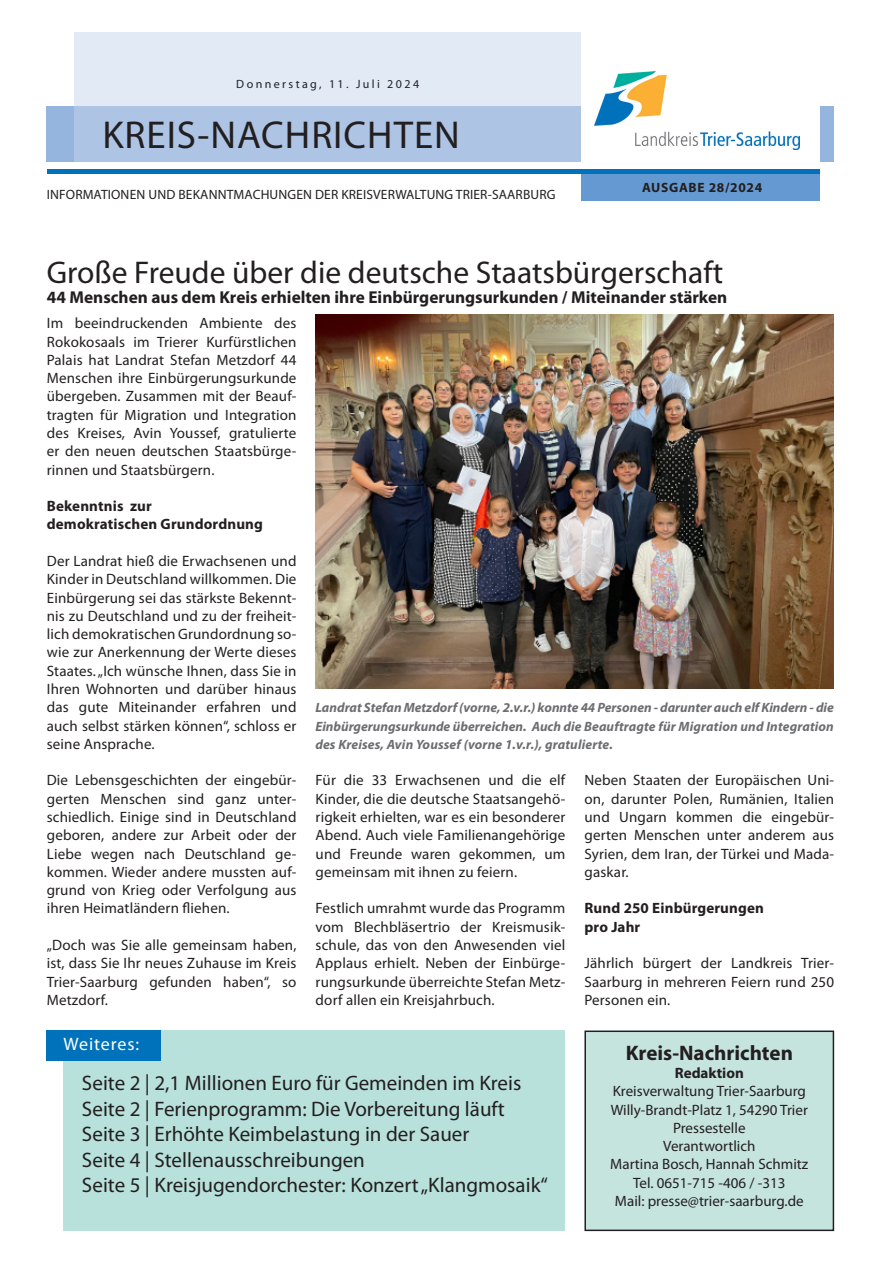
<style>
.page{position:relative;width:881px;height:1263px;background:#fff}
.page>*{position:absolute;margin:0;border:0;box-sizing:border-box;transform-origin:0 0}
.t1{font:39px "Myriad Pro";letter-spacing:.025em;color:#231f20}
.Headline{font:31.5px "Myriad Pro";color:#231f20}
.Inhaltsverzeichnis{font:21px "Myriad Pro";color:#231f20}
.Fließtext_Bold_zentr{font:700 21px "Myriad Pro";color:#231f20}
.t2{font:18px "Myriad Pro";letter-spacing:.05em;color:#fff}
.Subline{font:700 17.25px "Myriad Pro";color:#231f20}
.Fließtext{font:15px/18.3px "Myriad Pro";letter-spacing:.01em;color:#231f20;text-align:justify}
.Fließtext_Bold_zentr-2{font:15px "Myriad Pro";color:#231f20}
.Fließtext-2{font:700 15px "Myriad Pro";letter-spacing:.01em;color:#231f20}
.Fließtext_Bold_zentr-3{font:700 15px "Myriad Pro";color:#231f20}
.Bilduntertitel{font:italic 700 13.5px/18.3px "Myriad Pro";letter-spacing:.01em;color:#6c6d70;text-align:justify}
.t3{font:13.5px "Myriad Pro";letter-spacing:.01em;color:#231f20}
.t4{font:700 13.5px "Myriad Pro";letter-spacing:.05em;color:#231f20}
.t5{font:12px "Myriad Pro";letter-spacing:.2em;color:#231f20}
</style>
<div class="page">
<div style="left:47px;top:106px;width:786px;height:56px;background:#95b5de"></div>
<svg style="left:74px;top:32px;width:506px;height:130px;background:#cbd9ee"></svg>
<div style="left:580px;top:0;width:239px;height:193px;background:#fff"></div>
<div style="left:580px;top:172px;width:239px;height:28px;background:#6599d1"></div>
<hr style="left:47px;top:169px;width:772px;height:4px;background:#0072bc">
<img style="left:594px;top:71px;width:205px;height:79px">
<div style="left:63px;top:1030px;width:502px;height:201px;background:#b8e1dc"></div>
<div style="left:46px;top:1030px;width:115px;height:30px;background:#0072bc"></div>
<div style="left:585px;top:1031px;width:248px;height:199px;background:#c6e4de"></div>
<div style="left:584px;top:1030px;width:249px;height:201px;border:2px solid #231f20"></div>
<img style="left:315px;top:315px;width:518px;height:373px">
<p class="t5" style="left:236px;top:77px;width:184px">Donnerstag, 11. Juli 2024</p>
<h1 class="t1" style="left:102px;top:111px;width:359px">KREIS-NACHRICHTEN</h1>
<p class="t3" style="left:47px;top:186px;width:510px">INFORMATIONEN UND BEKANNTMACHUNGEN DER KREISVERWALTUNG TRIER-SAARBURG</p>
<p class="t4" style="left:642px;top:179px;width:121px">AUSGABE 28/2024</p>
<p class="Headline" style="left:47px;top:253px;width:677px">Große Freude über die deutsche Staatsbürgerschaft</p>
<p class="Subline" style="left:47px;top:286px;width:681px">44 Menschen aus dem Kreis erhielten ihre Einbürgerungsurkunden / Miteinander stärken</p>
<p class="Fließtext" style="left:47px;top:314px;width:251px">Im beeindruckenden Ambiente des Rokokosaals im Trierer Kurfürstlichen Palais hat Landrat Stefan Metzdorf 44<br>Menschen ihre Einbürgerungsurkunde übergeben. Zusammen mit der Beauf&shy;tragten für Migration und Integration des Kreises, Avin Youssef, gratulierte er den neuen deutschen Staatsbürge&shy;rinnen und Staatsbürgern.</p>
<p class="Fließtext-2" style="left:47px;top:496px;width:106px">Bekenntnis zur</p>
<p class="Fließtext-2" style="left:47px;top:515px;width:218px">demokratischen Grundordnung</p>
<p class="Fließtext" style="left:47px;top:552px;width:251px">Der Landrat hieß die Erwachsenen und Kinder in Deutschland willkommen. Die Einbürgerung sei das stärkste Bekennt&shy;nis zu Deutschland und zu der freiheit&shy;lich demokratischen Grundordnung so&shy;wie zur Anerkennung der Werte dieses Staates. „Ich wünsche Ihnen, dass Sie in Ihren Wohnorten und darüber hinaus das gute Miteinander erfahren und auch selbst stärken können“, schloss er seine Ansprache.</p>
<p class="Fließtext" style="left:47px;top:771px;width:251px">Die Lebensgeschichten der eingebür&shy;gerten Menschen sind ganz unter&shy;schiedlich. Einige sind in Deutschland geboren, andere zur Arbeit oder der Liebe wegen nach Deutschland ge&shy;kommen. Wieder andere mussten auf&shy;grund von Krieg oder Verfolgung aus ihren Heimatländern fliehen.</p>
<p class="Fließtext" style="left:47px;top:935px;width:251px">„Doch was Sie alle gemeinsam haben, ist, dass Sie Ihr neues Zuhause im Kreis Trier-Saarburg gefunden haben“, so Metzdorf.</p>
<p class="Bilduntertitel" style="left:315px;top:698px;width:520px">Landrat Stefan Metzdorf (vorne, 2.v.r.) konnte 44 Personen - darunter auch elf Kindern - die Einbürgerungsurkunde überreichen. Auch die Beauftragte für Migration und Integration des Kreises, Avin Youssef (vorne 1.v.r.), gratulierte.</p>
<p class="Fließtext" style="left:584px;top:771px;width:251px">Neben Staaten der Europäischen Uni&shy;on, darunter Polen, Rumänien, Italien und Ungarn kommen die eingebür&shy;gerten Menschen unter anderem aus Syrien, dem Iran, der Türkei und Mada&shy;gaskar.</p>
<p class="Fließtext-2" style="left:584px;top:898px;width:181px">Rund 250 Einbürgerungen</p>
<p class="Fließtext-2" style="left:584px;top:917px;width:57px">pro Jahr</p>
<p class="Fließtext" style="left:584px;top:954px;width:251px">Jährlich bürgert der Landkreis Trier-Saarburg in mehreren Feiern rund 250<br>Personen ein.</p>
<p class="Fließtext" style="left:315px;top:771px;width:251px">Für die 33 Erwachsenen und die elf Kinder, die die deutsche Staatsangehö&shy;rigkeit erhielten, war es ein besonderer Abend. Auch viele Familienangehörige und Freunde waren gekommen, um gemeinsam mit ihnen zu feiern.</p>
<p class="Fließtext" style="left:315px;top:899px;width:251px">Festlich umrahmt wurde das Programm vom Blechbläsertrio der Kreismusik&shy;schule, das von den Anwesenden viel Applaus erhielt. Neben der Einbürge&shy;rungsurkunde überreichte Stefan Metz&shy;dorf allen ein Kreisjahrbuch.</p>
<p class="t2" style="left:63px;top:1033px;width:77px">Weiteres:</p>
<p class="Inhaltsverzeichnis" style="left:82px;top:1070px;width:440px">Seite 2 | 2,1 Millionen Euro für Gemeinden im Kreis</p>
<p class="Inhaltsverzeichnis" style="left:82px;top:1096px;width:424px">Seite 2 | Ferienprogramm: Die Vorbereitung läuft</p>
<p class="Inhaltsverzeichnis" style="left:82px;top:1121px;width:389px">Seite 3 | Erhöhte Keimbelastung in der Sauer</p>
<p class="Inhaltsverzeichnis" style="left:82px;top:1147px;width:284px">Seite 4 | Stellenausschreibungen</p>
<p class="Inhaltsverzeichnis" style="left:82px;top:1172px;width:467px">Seite 5 | Kreisjugendorchester: Konzert „Klangmosaik“</p>
<p class="Fließtext_Bold_zentr" style="left:625px;top:1039px;width:169px">Kreis-Nachrichten</p>
<p class="Fließtext_Bold_zentr-3" style="left:674px;top:1063px;width:70px">Redaktion</p>
<p class="Fließtext_Bold_zentr-2" style="left:612px;top:1082px;width:195px">Kreisverwaltung Trier-Saarburg</p>
<p class="Fließtext_Bold_zentr-2" style="left:610px;top:1100px;width:198px">Willy-Brandt-Platz 1, 54290 Trier</p>
<p class="Fließtext_Bold_zentr-2" style="left:672px;top:1118px;width:74px">Pressestelle</p>
<p class="Fließtext_Bold_zentr-2" style="left:663px;top:1137px;width:94px">Verantwortlich</p>
<p class="Fließtext_Bold_zentr-2" style="left:610px;top:1155px;width:199px">Martina Bosch, Hannah Schmitz</p>
<p class="Fließtext_Bold_zentr-2" style="left:633px;top:1173px;width:154px">Tel. 0651-715 -406 / -313</p>
<p class="Fließtext_Bold_zentr-2" style="left:614px;top:1192px;width:190px">Mail: presse@trier-saarburg.de</p>
</div>
